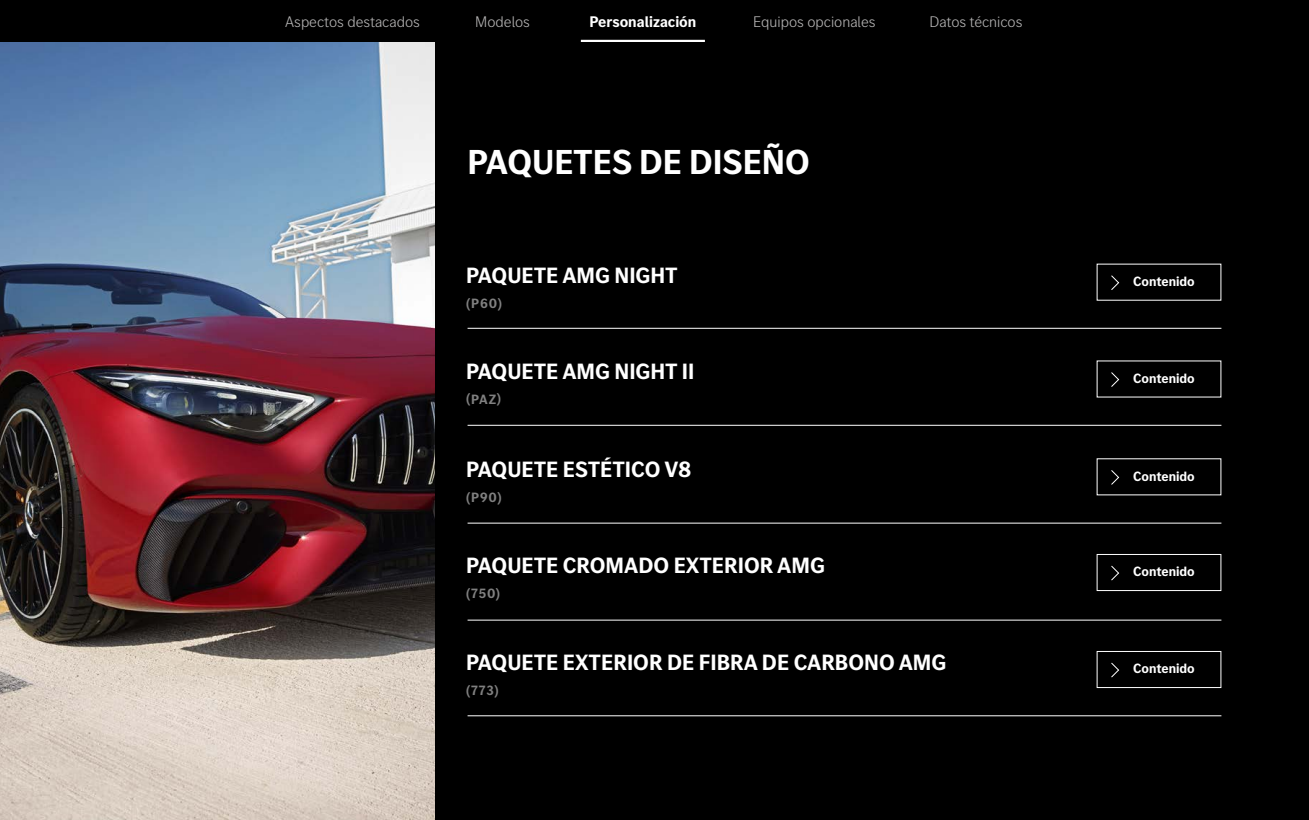
<style>
.page{position:relative;width:1309px;height:820px;background:#fff}
.page>*{position:absolute;margin:0;border:0;box-sizing:border-box;transform-origin:0 0}
.t1{font:700 36px "MB Corpo S Title";color:#fff}
.t2{font:700 23px "MB Corpo S Title";color:#fff}
.t3{font:300 16px "MB Corpo S Title";color:#b3b2b2}
.t4{font:700 16px "MB Corpo S Title";color:#fff}
.t5{font:700 14px "MB Corpo S Title";color:#fff}
.t6{font:700 14px "MB Corpo S Title";letter-spacing:.06em;color:#808080}
</style>
<div class="page">
<div style="left:0;top:0;width:1309px;height:43px;background:#000"></div>
<hr style="left:581px;top:40px;width:124px;height:3px;background:#fff">
<div style="left:0;top:43px;width:1309px;height:777px;background:#000"></div>
<img style="left:0;top:43px;width:435px;height:777px">
<hr style="left:468px;top:328px;width:753px;height:1px;background:#fff">
<svg style="left:1111px;top:275px;width:9px;height:15px"></svg>
<hr style="left:468px;top:425px;width:753px;height:1px;background:#fff">
<svg style="left:1111px;top:372px;width:9px;height:15px"></svg>
<hr style="left:468px;top:523px;width:753px;height:1px;background:#fff">
<svg style="left:1111px;top:470px;width:9px;height:15px"></svg>
<svg style="left:1111px;top:565px;width:9px;height:16px"></svg>
<div style="left:1097px;top:554px;width:124px;height:37px;border:1px solid #fff"></div>
<hr style="left:468px;top:620px;width:753px;height:1px;background:#fff">
<hr style="left:468px;top:715px;width:753px;height:1px;background:#fff">
<svg style="left:1111px;top:662px;width:9px;height:16px"></svg>
<div style="left:1097px;top:651px;width:124px;height:37px;border:1px solid #fff"></div>
<p class="t3" style="left:285px;top:12px;width:136px">Aspectos destacados</p>
<p class="t3" style="left:475px;top:12px;width:56px">Modelos</p>
<p class="t4" style="left:589px;top:11px;width:109px">Personalización</p>
<p class="t3" style="left:753px;top:12px;width:124px">Equipos opcionales</p>
<p class="t3" style="left:929px;top:12px;width:95px">Datos técnicos</p>
<h1 class="t1" style="left:468px;top:138px;width:344px">PAQUETES DE DISEÑO</h1>
<p class="t2" style="left:466px;top:260px;width:213px">PAQUETE AMG NIGHT</p>
<p class="t6" style="left:466px;top:294px;width:37px">(P60)</p>
<p class="t2" style="left:466px;top:357px;width:230px">PAQUETE AMG NIGHT II</p>
<p class="t6" style="left:466px;top:390px;width:37px">(PAZ)</p>
<p class="t2" style="left:466px;top:454px;width:227px">PAQUETE ESTÉTICO V8</p>
<p class="t6" style="left:466px;top:488px;width:37px">(P90)</p>
<p class="t2" style="left:466px;top:550px;width:360px">PAQUETE CROMADO EXTERIOR AMG</p>
<p class="t6" style="left:466px;top:584px;width:35px">(750)</p>
<p class="t2" style="left:466px;top:647px;width:482px">PAQUETE EXTERIOR DE FIBRA DE CARBONO AMG</p>
<p class="t6" style="left:466px;top:681px;width:34px">(773)</p>
<p class="t5" style="left:1133px;top:272px;width:63px">Contenido</p>
<p class="t5" style="left:1133px;top:369px;width:63px">Contenido</p>
<p class="t5" style="left:1133px;top:467px;width:63px">Contenido</p>
<p class="t5" style="left:1133px;top:562px;width:63px">Contenido</p>
<p class="t5" style="left:1133px;top:659px;width:63px">Contenido</p>
</div>
